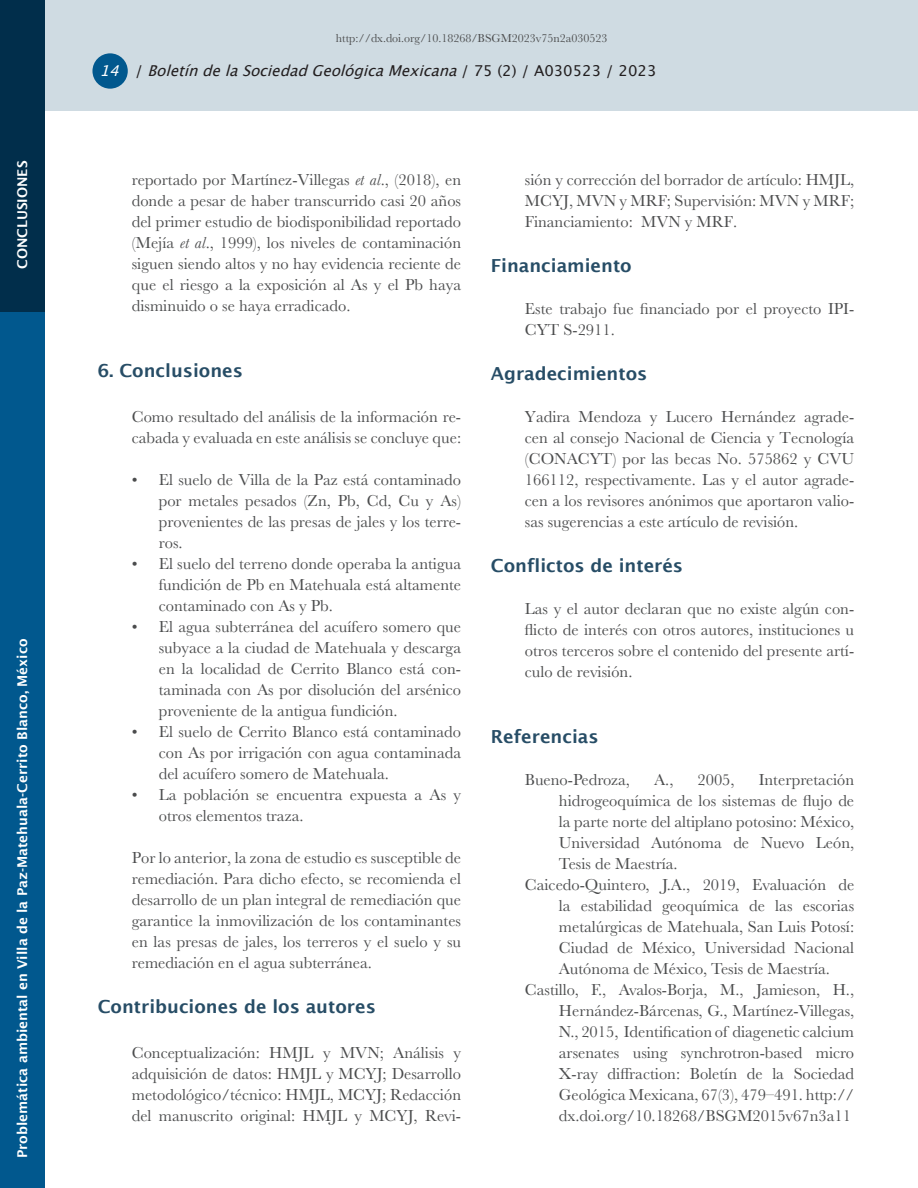
<style>
.page{position:relative;width:918px;height:1188px;background:#fff}
.page>*{position:absolute;margin:0;border:0;box-sizing:border-box;transform-origin:0 0}
.Jerarquía_1{font:600 18px "Lucida Sans";color:#274d66}
.Referencias{font:16.5px/21px "Baskerville";color:#4b4c4d;text-align:justify}
.t1{font:italic 15px "Lucida Grande";color:#231f20}
.Sección{font:600 13.5px "Lucida Sans";color:#fff}
.t2{font:12px "Baskerville";color:#4b4c4d}
.s1{color:#fff}
.s2{font-style:normal}
.s3{font-style:italic}
</style>
<div class="page">
<div style="left:0;top:311px;width:44px;height:877px;background:#01588e"></div>
<div style="left:45px;top:0;width:873px;height:111px;background:#cfdbe2"></div>
<div style="left:92px;top:53px;width:36px;height:36px;background:#01588e;border-radius:50%"></div>
<div style="left:0;top:0;width:44px;height:311px;background:#012e4b"></div>
<p class="Sección" style="left:15px;top:269px;width:110px;rotate:-90deg">CONCLUSIONES</p>
<p class="Sección" style="left:15px;top:1158px;width:521px;rotate:-90deg">Problemática ambiental en Villa de la Paz-Matehuala-Cerrito Blanco, México</p>
<p class="t2" style="left:336px;top:30px;width:273px">http://dx.doi.org/10.18268/BSGM2023v75n2a030523</p>
<p class="t1" style="left:100px;top:62px;width:558px"><span class="s1">14</span> <span class="s2">/</span> BoletíndelaSociedadGeológicaMexicana<span class="s2">/ 7 5 ( 2 ) / A 0 3 0 5 2 3 / 2 0 2 3</span></p>
<p class="Referencias" style="left:132px;top:169px;width:331px">reportado por Martínez-Villegas <span class="s3">et al</span>., (2018), en donde a pesar de haber transcurrido casi 20 años del primer estudio de biodisponibilidad reportado (Mejía <span class="s3">et al</span>., 1999), los niveles de contaminación siguen siendo altos y no hay evidencia reciente de que el riesgo a la exposición al As y el Pb haya disminuido o se haya erradicado.</p>
<p class="Jerarquía_1" style="left:98px;top:360px;width:147px">6. Conclusiones</p>
<p class="Referencias" style="left:132px;top:406px;width:331px">Como resultado del análisis de la información re&shy;cabada y evaluada en este análisis se concluye que:</p>
<p class="Referencias" style="left:159px;top:469px;width:304px;text-indent:-27px">• El suelo de Villa de la Paz está contaminado por metales pesados (Zn, Pb, Cd, Cu y As) provenientes de las presas de jales y los terre&shy;ros.</p>
<p class="Referencias" style="left:159px;top:553px;width:304px;text-indent:-27px">• El suelo del terreno donde operaba la antigua fundición de Pb en Matehuala está altamente contaminado con As y Pb.</p>
<p class="Referencias" style="left:159px;top:616px;width:304px;text-indent:-27px">• El agua subterránea del acuífero somero que subyace a la ciudad de Matehuala y descarga en la localidad de Cerrito Blanco está con&shy;taminada con As por disolución del arsénico proveniente de la antigua fundición.</p>
<p class="Referencias" style="left:159px;top:721px;width:304px;text-indent:-27px">• El suelo de Cerrito Blanco está contaminado con As por irrigación con agua contaminada del acuífero somero de Matehuala.</p>
<p class="Referencias" style="left:159px;top:784px;width:304px;text-indent:-27px">• La población se encuentra expuesta a As y otros elementos traza.</p>
<p class="Referencias" style="left:132px;top:847px;width:331px">Por lo anterior, la zona de estudio es susceptible de remediación. Para dicho efecto, se recomienda el desarrollo de un plan integral de remediación que garantice la inmovilización de los contaminantes en las presas de jales, los terreros y el suelo y su remediación en el agua subterránea.</p>
<p class="Jerarquía_1" style="left:98px;top:996px;width:280px">Contribuciones de los autores</p>
<p class="Referencias" style="left:132px;top:1042px;width:331px">Conceptualización: HMJL y MVN; Análisis y adquisición de datos: HMJL y MCYJ; Desarrollo metodológico/técnico: HMJL, MCYJ; Redacción del manuscrito original: HMJL y MCYJ, Revi-</p>
<p class="Referencias" style="left:525px;top:169px;width:331px">sión y corrección del borrador de artículo: HMJL, MCYJ, MVN y MRF; Supervisión: MVN y MRF; Financiamiento: MVN y MRF.</p>
<p class="Jerarquía_1" style="left:491px;top:255px;width:142px">Financiamiento</p>
<p class="Referencias" style="left:525px;top:298px;width:331px">Este trabajo fue financiado por el proyecto IPI-<br>CYT S-2911.</p>
<p class="Jerarquía_1" style="left:491px;top:363px;width:158px">Agradecimientos</p>
<p class="Referencias" style="left:525px;top:406px;width:331px">Yadira Mendoza y Lucero Hernández agrade&shy;cen al consejo Nacional de Ciencia y Tecnología (CONACYT) por las becas No. 575862 y CVU 166112, respectivamente. Las y el autor agrade&shy;cen a los revisores anónimos que aportaron valio&shy;sas sugerencias a este artículo de revisión.</p>
<p class="Jerarquía_1" style="left:491px;top:555px;width:194px">Conflictos de interés</p>
<p class="Referencias" style="left:525px;top:598px;width:331px">Las y el autor declaran que no existe algún con&shy;flicto de interés con otros autores, instituciones u otros terceros sobre el contenido del presente artí&shy;culo de revisión.</p>
<p class="Jerarquía_1" style="left:491px;top:726px;width:109px">Referencias</p>
<p class="Referencias" style="left:525px;top:769px;width:107px">Bueno-Pedroza,</p>
<p class="Referencias" style="left:654px;top:769px;width:21px">A.,</p>
<p class="Referencias" style="left:698px;top:769px;width:39px">2005,</p>
<p class="Referencias" style="left:559px;top:769px;width:297px;text-indent:200px">Interpretación hidrogeoquímica de los sistemas de flujo de la parte norte del altiplano potosino: México, Universidad Autónoma de Nuevo León, Tesis de Maestría.</p>
<p class="Referencias" style="left:559px;top:874px;width:297px;text-indent:-34px">Caicedo-Quintero, J.A., 2019, Evaluación de la estabilidad geoquímica de las escorias metalúrgicas de Matehuala, San Luis Potosí:<br>Ciudad de México, Universidad Nacional Autónoma de México, Tesis de Maestría.</p>
<p class="Referencias" style="left:559px;top:979px;width:297px;text-indent:-34px">Castillo, F., Avalos-Borja, M., Jamieson, H., Hernández-Bárcenas, G., Martínez-Villegas, N., 2015, Identification of diagenetic calcium arsenates using synchrotron-based micro X-ray diffraction: Boletín de la Sociedad Geológica Mexicana, 67(3), 479–491. http:// dx.doi.org/10.18268/BSGM2015v67n3a11</p>
</div>
